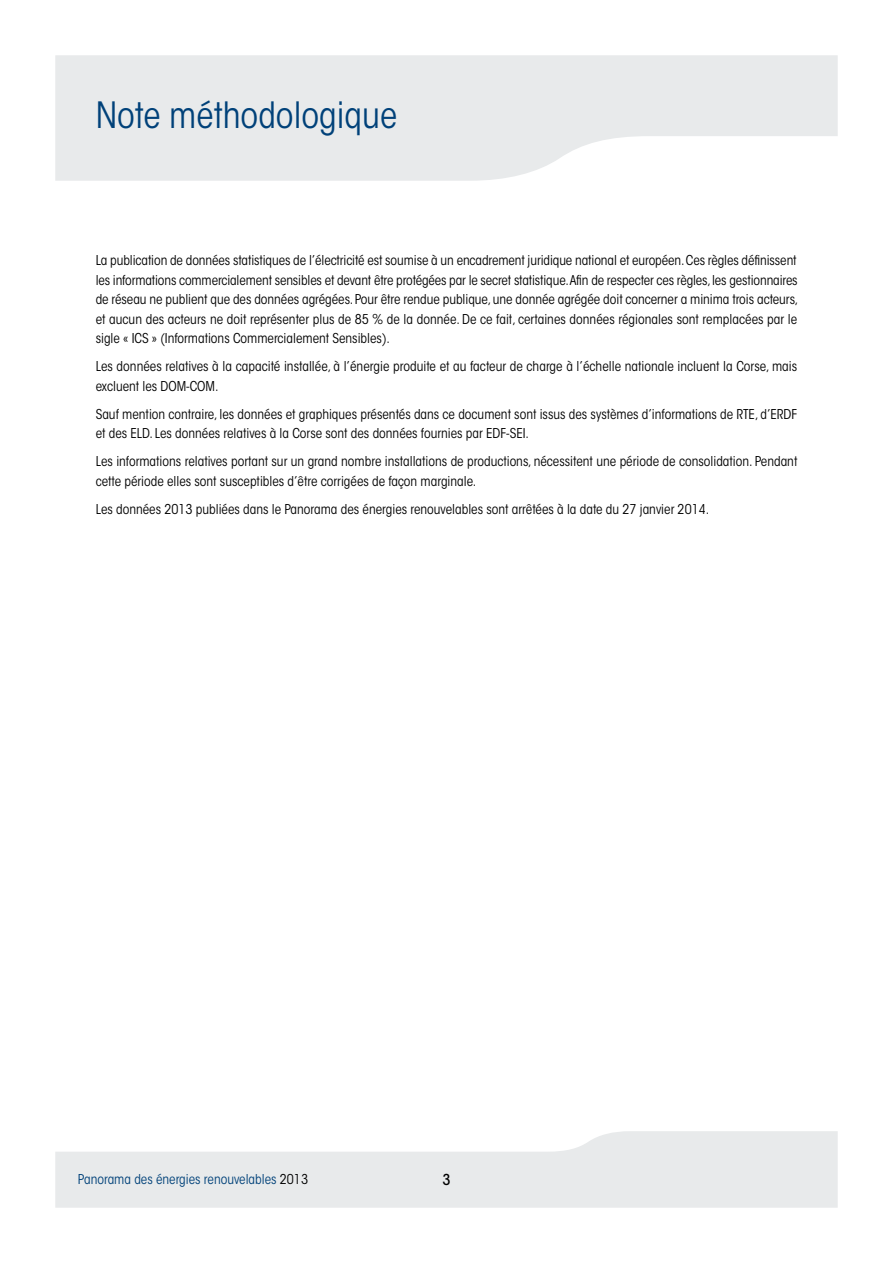
<style>
.page{position:relative;width:893px;height:1263px;background:#fff}
.page>*{position:absolute;margin:0;border:0;box-sizing:border-box;transform-origin:0 0}
.t1{font:condensed 36px "ITC Avant Garde Std";color:#004179}
.t2{font:500 condensed 15px "ITC Avant Garde Std";color:#000}
.t3{font:condensed 13.5px/19.5px "ITC Avant Garde Std";color:#000}
.t4{font:condensed 13.5px "ITC Avant Garde Std";color:#004179}
.s1{color:#000}
</style>
<div class="page">
<svg style="left:55px;top:1131px;width:783px;height:77px;fill:#e8eaeb"></svg>
<svg style="left:55px;top:55px;width:783px;height:126px;background:#ebeced"></svg>
<h1 class="t1" style="left:96px;top:94px;width:303px">Note méthodologique</h1>
<p class="t3" style="left:96px;top:251px;width:704px">La publication de données statistiques de l’électricité est soumise à un encadrement juridique national et européen. Ces règles définissent les informations commercialement sensibles et devant être protégées par le secret statistique. Afin de respecter ces règles, les gestionnaires de réseau ne publient que des données agrégées. Pour être rendue publique, une donnée agrégée doit concerner a minima trois acteurs, et aucun des acteurs ne doit représenter plus de 85 % de la donnée. De ce fait, certaines données régionales sont remplacées par le sigle « ICS » (Informations Commercialement Sensibles).</p>
<p class="t3" style="left:96px;top:357px;width:703px">Les données relatives à la capacité installée, à l’énergie produite et au facteur de charge à l’échelle nationale incluent la Corse, mais excluent les DOM-COM.</p>
<p class="t3" style="left:96px;top:404px;width:703px">Sauf mention contraire, les données et graphiques présentés dans ce document sont issus des systèmes d’informations de RTE, d’ERDF et des ELD. Les données relatives à la Corse sont des données fournies par EDF-SEI.</p>
<p class="t3" style="left:96px;top:452px;width:703px">Les informations relatives portant sur un grand nombre installations de productions, nécessitent une période de consolidation. Pendant cette période elles sont susceptibles d’être corrigées de façon marginale.</p>
<p class="t3" style="left:96px;top:499px;width:615px">Les données 2013 publiées dans le Panorama des énergies renouvelables sont arrêtées à la date du 27 janvier 2014.</p>
<p class="t4" style="left:78px;top:1171px;width:232px">Panorama des énergies renouvelables <span class="s1">2013</span></p>
<p class="t2" style="left:442px;top:1170px;width:9px">3</p>
</div>
